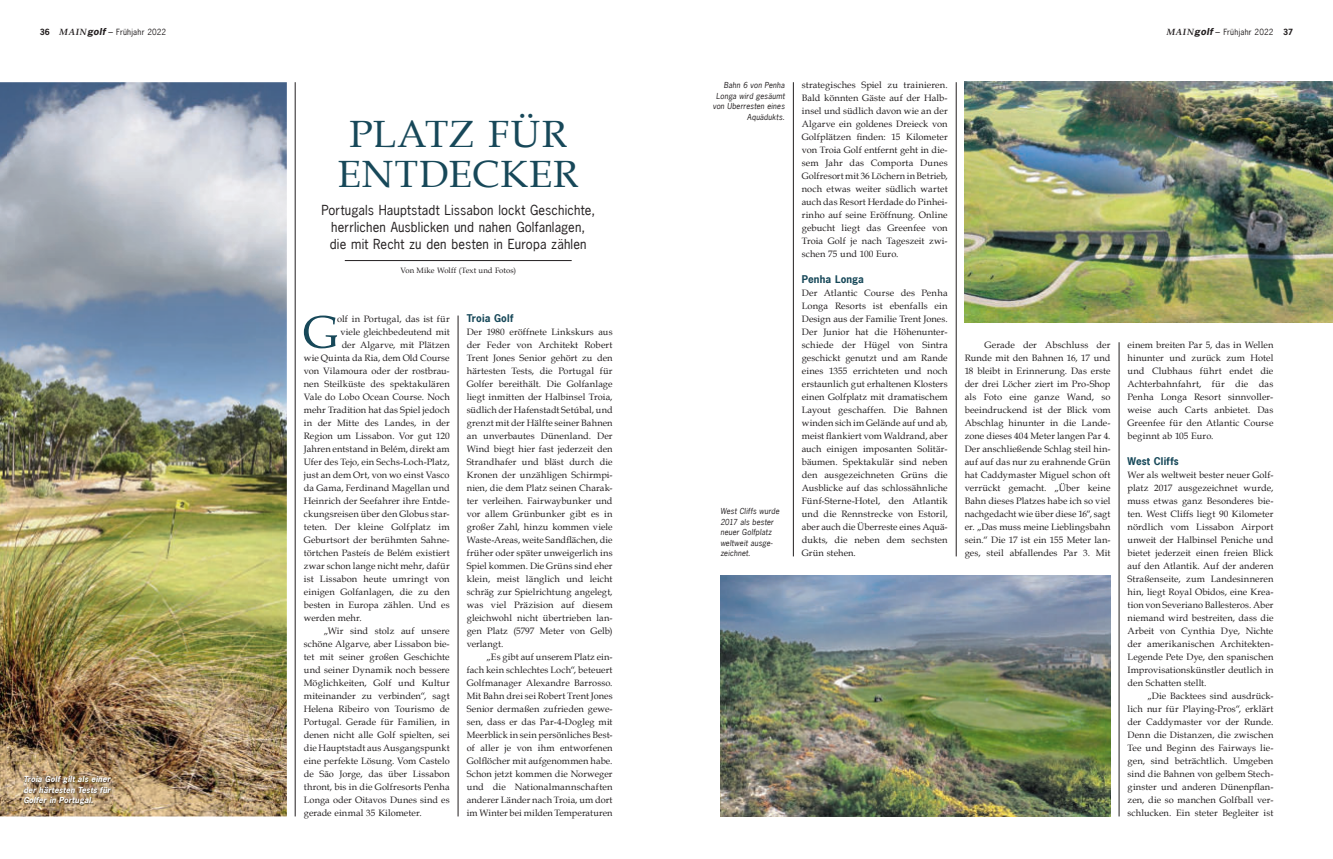
<style>
.page{position:relative;width:1333px;height:859px;background:#fff}
.page>*{position:absolute;margin:0;border:0;box-sizing:border-box;transform-origin:0 0}
.t1{font:38px/40px "Book Antiqua";letter-spacing:.025em;color:#174859;text-align:center}
.t2{font:13px/17px "News Gothic LT";letter-spacing:.01em;color:#231f20;text-align:center}
.t3{font:700 10px "News Gothic LT";letter-spacing:.015em;color:#174859}
.t4{font:9.2px/13px "Book Antiqua";letter-spacing:.01em;color:#231f20;text-align:justify}
.t5{font:8px "News Gothic LT";letter-spacing:.03em;color:#231f20}
.t6{font:italic 7.8px/10.5px "News Gothic LT";letter-spacing:.02em;color:#231f20;text-align:right}
.t7{font:italic 700 7.8px/10.5px "News Gothic LT";letter-spacing:-.01em;color:#fff;text-align:justify}
.t8{font:7.8px "Book Antiqua";letter-spacing:.01em;color:#231f20}
.s1{font-weight:700}
.s2{font-family:"Book Antiqua";font-weight:700;font-style:italic;font-size:9px}
.s3{font-weight:700;font-style:italic;font-size:9px}
.s4{font-size:9px}
</style>
<div class="page">
<img style="left:0;top:82px;width:287px;height:734px">
<hr style="left:793px;top:82px;width:1px;height:474px;background:#231f20">
<hr style="left:295px;top:82px;width:1px;height:734px;background:#231f20">
<hr style="left:458px;top:316px;width:1px;height:500px;background:#231f20">
<hr style="left:956px;top:82px;width:1px;height:474px;background:#231f20">
<hr style="left:1118px;top:342px;width:1px;height:474px;background:#231f20">
<hr style="left:345px;top:260px;width:226px;height:1px;background:#231f20">
<img style="left:24px;top:777px;width:88px;height:28px">
<img style="left:964px;top:82px;width:368px;height:241px">
<img style="left:720px;top:575px;width:390px;height:241px">
<svg style="left:304px;top:316px;width:33px;height:32px"></svg>
<p class="t5" style="left:40px;top:27px;width:128px"><span class="s1">36</span> <span class="s2">MAIN</span><span class="s3">golf</span> <span class="s4">–</span> Frühjahr 2022</p>
<p class="t5" style="left:1166px;top:27px;width:128px"><span class="s2">MAIN</span><span class="s3">golf</span> <span class="s4">–</span> Frühjahr 2022 <span class="s1">37</span></p>
<p class="t7" style="left:23px;top:775px;width:90px">Troia Golf gilt als einer der härtesten Tests für Golfer in Portugal.</p>
<h1 class="t1" style="left:338px;top:118px;width:242px">PLATZ FÜR<br>ENTDECKER</h1>
<h2 class="t2" style="left:321px;top:201px;width:275px">Portugals Hauptstadt Lissabon lockt Geschichte, herrlichen Ausblicken und nahen Golfanlagen,<br>die mit Recht zu den besten in Europa zählen</h2>
<p class="t8" style="left:400px;top:268px;width:117px">Von Mike Wolff (Text und Fotos)</p>
<p class="t4" style="left:337px;top:314px;width:114px">olf in Portugal, das ist für</p>
<p class="t4" style="left:340px;top:327px;width:111px">viele gleichbedeutend mit</p>
<p class="t4" style="left:341px;top:340px;width:109px">der Algarve, mit Plätzen</p>
<p class="t4" style="left:304px;top:353px;width:147px">wie Quinta da Ria, dem Old Course</p>
<p class="t4" style="left:304px;top:366px;width:147px">von Vilamoura oder der rostbrau-</p>
<p class="t4" style="left:304px;top:379px;width:147px">nen Steilküste des spektakulären</p>
<p class="t4" style="left:304px;top:392px;width:147px">Vale do Lobo Ocean Course. Noch</p>
<p class="t4" style="left:304px;top:405px;width:147px">mehr Tradition hat das Spiel jedoch</p>
<p class="t4" style="left:304px;top:418px;width:147px">in der Mitte des Landes, in der</p>
<p class="t4" style="left:304px;top:431px;width:147px">Region um Lissabon. Vor gut 120</p>
<p class="t4" style="left:304px;top:444px;width:147px">Jahren entstand in Belém, direkt am</p>
<p class="t4" style="left:304px;top:457px;width:147px">Ufer des Tejo, ein Sechs-Loch-Platz,</p>
<p class="t4" style="left:304px;top:470px;width:147px">just an dem Ort, von wo einst Vasco</p>
<p class="t4" style="left:304px;top:483px;width:147px">da Gama, Ferdinand Magellan und</p>
<p class="t4" style="left:304px;top:496px;width:147px">Heinrich der Seefahrer ihre Entde-</p>
<p class="t4" style="left:304px;top:509px;width:147px">ckungsreisen über den Globus star-</p>
<p class="t4" style="left:304px;top:522px;width:147px">teten. Der kleine Golfplatz im</p>
<p class="t4" style="left:304px;top:535px;width:147px">Geburtsort der berühmten Sahne-</p>
<p class="t4" style="left:304px;top:548px;width:147px">törtchen Pasteís de Belém existiert</p>
<p class="t4" style="left:304px;top:561px;width:147px">zwar schon lange nicht mehr, dafür</p>
<p class="t4" style="left:304px;top:574px;width:147px">ist Lissabon heute umringt von</p>
<p class="t4" style="left:304px;top:587px;width:147px">einigen Golfanlagen, die zu den</p>
<p class="t4" style="left:304px;top:600px;width:147px">besten in Europa zählen. Und es</p>
<p class="t4" style="left:304px;top:613px;width:59px">werden mehr.</p>
<p class="t4" style="left:324px;top:626px;width:127px">„Wir sind stolz auf unsere</p>
<p class="t4" style="left:304px;top:639px;width:147px">schöne Algarve, aber Lissabon bie-</p>
<p class="t4" style="left:304px;top:652px;width:147px">tet mit seiner großen Geschichte</p>
<p class="t4" style="left:304px;top:665px;width:147px">und seiner Dynamik noch bessere</p>
<p class="t4" style="left:304px;top:678px;width:147px">Möglichkeiten, Golf und Kultur</p>
<p class="t4" style="left:304px;top:691px;width:147px">miteinander zu verbinden“, sagt</p>
<p class="t4" style="left:304px;top:704px;width:147px">Helena Ribeiro von Tourismo de</p>
<p class="t4" style="left:304px;top:717px;width:147px">Portugal. Gerade für Familien, in</p>
<p class="t4" style="left:304px;top:730px;width:147px">denen nicht alle Golf spielten, sei</p>
<p class="t4" style="left:304px;top:743px;width:147px">die Hauptstadt aus Ausgangspunkt</p>
<p class="t4" style="left:304px;top:756px;width:147px">eine perfekte Lösung. Vom Castelo</p>
<p class="t4" style="left:304px;top:769px;width:147px">de São Jorge, das über Lissabon</p>
<p class="t4" style="left:304px;top:782px;width:147px">thront, bis in die Golfresorts Penha</p>
<p class="t4" style="left:304px;top:795px;width:147px">Longa oder Oitavos Dunes sind es</p>
<p class="t4" style="left:304px;top:808px;width:119px">gerade einmal 35 Kilometer.</p>
<p class="t3" style="left:466px;top:314px;width:48px">Troia Golf</p>
<p class="t4" style="left:466px;top:327px;width:147px">Der 1980 eröffnete Linkskurs aus der Feder von Architekt Robert Trent Jones Senior gehört zu den härtesten Tests, die Portugal für Golfer bereithält. Die Golfanlage liegt inmitten der Halbinsel Troia, südlich der Hafenstadt Setúbal, und grenzt mit der Hälfte seiner Bahnen an unverbautes Dünenland. Der Wind biegt hier fast jederzeit den Strandhafer und bläst durch die Kronen der unzähligen Schirmpi&shy;nien, die dem Platz seinen Charak&shy;ter verleihen. Fairwaybunker und vor allem Grünbunker gibt es in großer Zahl, hinzu kommen viele Waste-Areas, weite Sandflächen, die früher oder später unweigerlich ins Spiel kommen. Die Grüns sind eher klein, meist länglich und leicht schräg zur Spielrichtung angelegt, was viel Präzision auf diesem gleichwohl nicht übertrieben lan&shy;gen Platz (5797 Meter von Gelb) verlangt.</p>
<p class="t4" style="left:466px;top:652px;width:147px;text-indent:20px">„Es gibt auf unserem Platz ein&shy;fach kein schlechtes Loch“, beteuert Golfmanager Alexandre Barrosso.<br>Mit Bahn drei sei Robert Trent Jones Senior dermaßen zufrieden gewe&shy;sen, dass er das Par-4-Dogleg mit Meerblick in sein persönliches Best&shy;of aller je von ihm entworfenen Golflöcher mit aufgenommen habe.<br>Schon jetzt kommen die Norweger und die Nationalmannschaften anderer Länder nach Troia, um dort im Winter bei milden Temperaturen</p>
<p class="t6" style="left:712px;top:80px;width:73px">Bahn 6 von Penha<br>Longa wird gesäumt von Überresten eines<br>Aquädukts.</p>
<p class="t6" style="left:720px;top:506px;width:61px;text-align:left">West Cliffs wurde<br>2017 als bester neuer Golfplatz weltweit ausge&shy;zeichnet.</p>
<p class="t4" style="left:801px;top:80px;width:147px">strategisches Spiel zu trainieren.<br>Bald könnten Gäste auf der Halb&shy;insel und südlich davon wie an der Algarve ein goldenes Dreieck von Golfplätzen finden: 15 Kilometer von Troia Golf entfernt geht in die&shy;sem Jahr das Comporta Dunes Golfresort mit 36 Löchern in Betrieb, noch etwas weiter südlich wartet auch das Resort Herdade do Pinhei&shy;rinho auf seine Eröffnung. Online gebucht liegt das Greenfee von Troia Golf je nach Tageszeit zwi&shy;schen 75 und 100 Euro.</p>
<p class="t3" style="left:801px;top:275px;width:64px">Penha Longa</p>
<p class="t4" style="left:801px;top:288px;width:147px">Der Atlantic Course des Penha Longa Resorts ist ebenfalls ein Design aus der Familie Trent Jones.<br>Der Junior hat die Höhenunter&shy;schiede der Hügel von Sintra geschickt genutzt und am Rande eines 1355 errichteten und noch erstaunlich gut erhaltenen Klosters einen Golfplatz mit dramatischem Layout geschaffen. Die Bahnen winden sich im Gelände auf und ab, meist flankiert vom Waldrand, aber auch einigen imposanten Solitär&shy;bäumen. Spektakulär sind neben den ausgezeichneten Grüns die Ausblicke auf das schlossähnliche Fünf-Sterne-Hotel, den Atlantik und die Rennstrecke von Estoril, aber auch die Überreste eines Aquä&shy;dukts, die neben dem sechsten Grün stehen.</p>
<p class="t4" style="left:964px;top:340px;width:147px;text-indent:20px">Gerade der Abschluss der Runde mit den Bahnen 16, 17 und 18 bleibt in Erinnerung. Das erste der drei Löcher ziert im Pro-Shop als Foto eine ganze Wand, so be eindruckend ist der Blick vom Abschlag hinunter in die Lande&shy;zone dieses 404 Meter langen Par 4.<br>Der anschließende Schlag steil hin&shy;auf auf das nur zu erahnende Grün hat Caddymaster Miguel schon oft verrückt gemacht. „Über keine Bahn dieses Platzes habe ich so viel nachgedacht wie über diese 16“, sagt er. „Das muss meine Lieblingsbahn sein.“ Die 17 ist ein 155 Meter lan&shy;ges, steil abfallendes Par 3. Mit</p>
<p class="t4" style="left:1127px;top:340px;width:147px">einem breiten Par 5, das in Wellen hinunter und zurück zum Hotel und Clubhaus führt endet die Achterbahnfahrt, für die das Penha Longa Resort sinnvoller&shy;weise auch Carts anbietet. Das Greenfee für den Atlantic Course beginnt ab 105 Euro.</p>
<p class="t3" style="left:1127px;top:457px;width:53px">West Cliffs</p>
<p class="t4" style="left:1127px;top:470px;width:147px">Wer als weltweit bester neuer Golf&shy;platz 2017 ausgezeichnet wurde, muss etwas ganz Besonderes bie&shy;ten. West Cliffs liegt 90 Kilometer nördlich vom Lissabon Airport unweit der Halbinsel Peniche und bietet jederzeit einen freien Blick auf den Atlantik. Auf der anderen Straßenseite, zum Landesinneren hin, liegt Royal Obidos, eine Krea&shy;tion von Severiano Ballesteros. Aber niemand wird bestreiten, dass die Arbeit von Cynthia Dye, Nichte der amerikanischen Architekten-Legende Pete Dye, den spanischen Improvisationskünstler deutlich in den Schatten stellt.</p>
<p class="t4" style="left:1127px;top:691px;width:147px;text-indent:20px">„Die Backtees sind ausdrück&shy;lich nur für Playing-Pros“, erklärt der Caddymaster vor der Runde.<br>Denn die Distanzen, die zwischen Tee und Beginn des Fairways lie&shy;gen, sind beträchtlich. Umgeben sind die Bahnen von gelbem Stech&shy;ginster und anderen Dünenpflan&shy;zen, die so manchen Golfball ver&shy;schlucken. Ein steter Begleiter ist</p>
</div>
